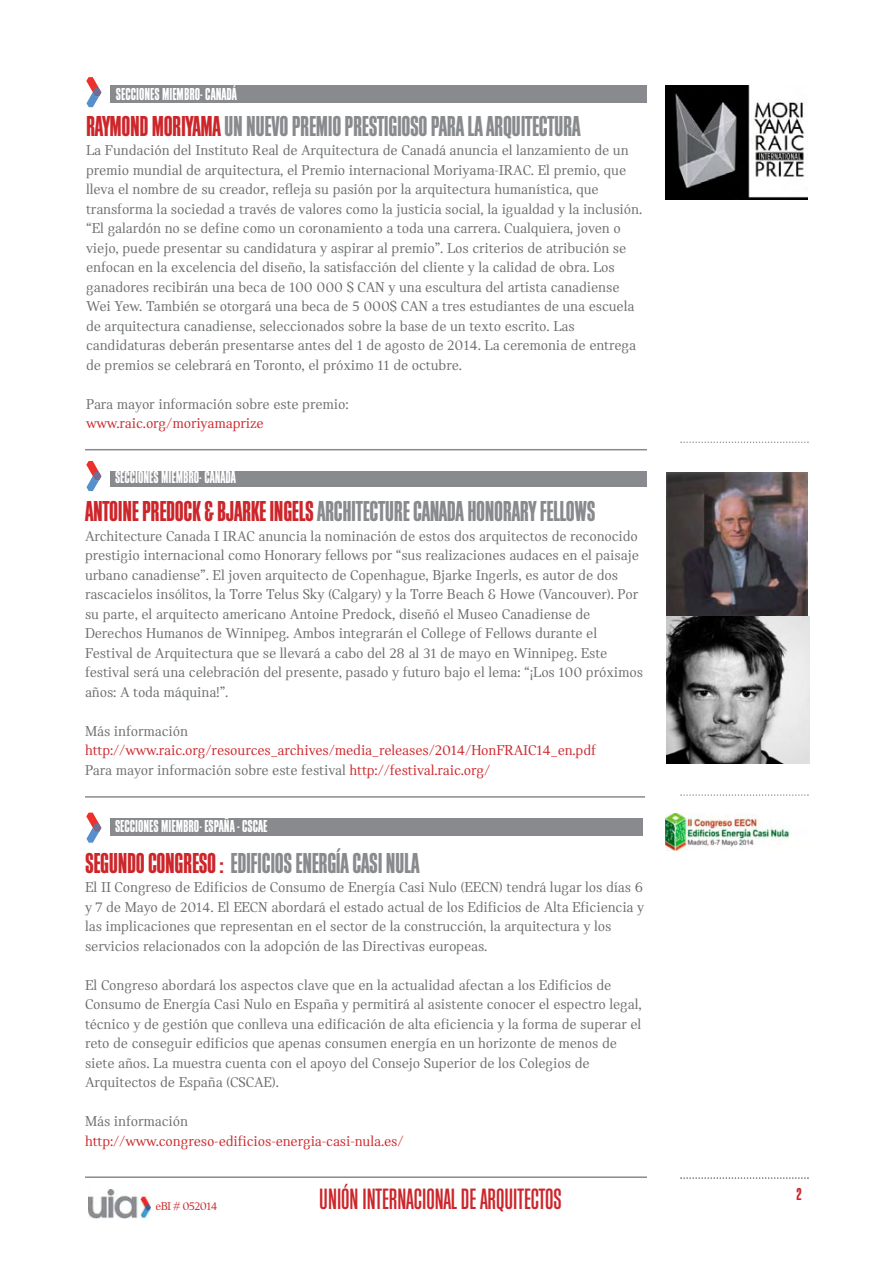
<style>
.page{position:relative;width:893px;height:1263px;background:#fff}
.page>*{position:absolute;margin:0;border:0;box-sizing:border-box;transform-origin:0 0}
.t1{font:30.6px "Block Gothic Medium Extra Cond";color:#cc262b}
.t2{font:30px "Block Gothic Bold Extra Cond";letter-spacing:-.01em;color:#888a8d}
.t3{font:18px "Block Gothic Bold Extra Cond";color:#fff}
.t4{font:18px "Block Gothic Bold Extra Cond";color:#cc262b}
.t5{font:15px/19.5px "Catalog";letter-spacing:-.01em;color:#6b6d6f}
.t6{font:15px/19.5px "Catalog";letter-spacing:-.01em;color:#cc262b}
.t7{font:12px "Catalog";letter-spacing:-.05em;color:#cc262b}
.s1{color:#cc262b}
.s2{color:#6b6d6f}
</style>
<div class="page">
<div style="left:111px;top:86px;width:536px;height:17px;background:#888a8d"></div>
<svg style="left:86px;top:77px;width:15px;height:30px"></svg>
<hr style="left:85px;top:449px;width:562px;height:1px;background:#888a8d">
<div style="left:111px;top:470px;width:536px;height:16px;background:#888a8d"></div>
<svg style="left:86px;top:461px;width:15px;height:30px"></svg>
<svg style="left:680px;top:441px;width:129px;height:2px"></svg>
<svg style="left:680px;top:794px;width:129px;height:2px"></svg>
<hr style="left:85px;top:1176px;width:562px;height:2px;background:#888a8d">
<svg style="left:680px;top:1177px;width:129px;height:2px"></svg>
<img style="left:88px;top:1189px;width:62px;height:29px">
<img style="left:665px;top:85px;width:143px;height:114px">
<svg style="left:86px;top:813px;width:15px;height:30px"></svg>
<div style="left:110px;top:818px;width:533px;height:17px;background:#888a8d"></div>
<hr style="left:85px;top:796px;width:560px;height:2px;background:#888a8d">
<img style="left:665px;top:813px;width:125px;height:37px">
<img style="left:667px;top:472px;width:141px;height:144px">
<img style="left:667px;top:616px;width:142px;height:148px">
<p class="t3" style="left:116px;top:88px;width:122px">SECCIONES MIEMBRO- CANADÁ</p>
<h2 class="t2" style="left:86px;top:116px;width:496px"><span class="s1">RAYMOND MORIYAMA</span> UN NUEVO PREMIO PRESTIGIOSO PARA LA ARQUITECTURA</h2>
<p class="t5" style="left:86px;top:142px;width:558px">La Fundación del Instituto Real de Arquitectura de Canadá anuncia el lanzamiento de un premio mundial de arquitectura, el Premio internacional Moriyama-IRAC. El premio, que lleva el nombre de su creador, refleja su pasión por la arquitectura humanística, que transforma la sociedad a través de valores como la justicia social, la igualdad y la inclusión. “El galardón no se define como un coronamiento a toda una carrera. Cualquiera, joven o viejo, puede presentar su candidatura y aspirar al premio”. Los criterios de atribución se enfocan en la excelencia del diseño, la satisfacción del cliente y la calidad de obra. Los ganadores recibirán una beca de 100 000 $ CAN y una escultura del artista canadiense Wei Yew. También se otorgará una beca de 5 000$ CAN a tres estudiantes de una escuela de arquitectura canadiense, seleccionados sobre la base de un texto escrito. Las candidaturas deberán presentarse antes del 1 de agosto de 2014. La ceremonia de entrega de premios se celebrará en Toronto, el próximo 11 de octubre.</p>
<p class="t5" style="left:86px;top:395px;width:264px">Para mayor información sobre este premio:</p>
<p class="t6" style="left:86px;top:415px;width:179px">www.raic.org/moriyamaprize</p>
<p class="t3" style="left:115px;top:471px;width:122px">SECCIONES MIEMBRO- CANADÁ</p>
<h2 class="t2" style="left:85px;top:501px;width:512px"><span class="s1">ANTOINE PREDOCK &amp; BJARKE INGELS</span> ARCHITECTURE CANADA HONORARY FELLOWS</h2>
<p class="t5" style="left:85px;top:527px;width:560px">Architecture Canada I IRAC anuncia la nominación de estos dos arquitectos de reconocido prestigio internacional como Honorary fellows por “sus realizaciones audaces en el paisaje urbano canadiense”. El joven arquitecto de Copenhague, Bjarke Ingerls, es autor de dos rascacielos insólitos, la Torre Telus Sky (Calgary) y la Torre Beach &amp; Howe (Vancouver). Por su parte, el arquitecto americano Antoine Predock, diseñó el Museo Canadiense de Derechos Humanos de Winnipeg. Ambos integrarán el College of Fellows durante el Festival de Arquitectura que se llevará a cabo del 28 al 31 de mayo en Winnipeg. Este festival será una celebración del presente, pasado y futuro bajo el lema: “¡Los 100 próximos años: A toda máquina!”.</p>
<p class="t5" style="left:85px;top:722px;width:104px">Más información</p>
<p class="t6" style="left:85px;top:742px;width:512px">http://www.raic.org/resources_archives/media_releases/2014/HonFRAIC14_en.pdf<br><span class="s2">Para mayor información sobre este festival</span> http://festival.raic.org/</p>
<p class="t3" style="left:115px;top:820px;width:154px">SECCIONES MIEMBRO- ESPAÑA - CSCAE</p>
<h2 class="t2" style="left:85px;top:852px;width:336px"><span class="s1">SEGUNDO CONGRESO :</span> EDIFICIOS ENERGÍA CASI NULA</h2>
<p class="t5" style="left:85px;top:879px;width:561px">El II Congreso de Edificios de Consumo de Energía Casi Nulo (EECN) tendrá lugar los días 6 y 7 de Mayo de 2014. El EECN abordará el estado actual de los Edificios de Alta Eficiencia y las implicaciones que representan en el sector de la construcción, la arquitectura y los servicios relacionados con la adopción de las Directivas europeas.</p>
<p class="t5" style="left:85px;top:976px;width:558px">El Congreso abordará los aspectos clave que en la actualidad afectan a los Edificios de Consumo de Energía Casi Nulo en España y permitirá al asistente conocer el espectro legal, técnico y de gestión que conlleva una edificación de alta eficiencia y la forma de superar el reto de conseguir edificios que apenas consumen energía en un horizonte de menos de siete años. La muestra cuenta con el apoyo del Consejo Superior de los Colegios de Arquitectos de España (CSCAE).</p>
<p class="t5" style="left:85px;top:1113px;width:104px">Más información</p>
<p class="t6" style="left:85px;top:1132px;width:320px">http://www.congreso-edificios-energia-casi-nula.es/</p>
<p class="t7" style="left:156px;top:1201px;width:64px">eBI # 052014</p>
<h1 class="t1" style="left:319px;top:1188px;width:244px">UNIÓN INTERNACIONAL DE ARQUITECTOS</h1>
<p class="t4" style="left:796px;top:1188px;width:7px">2</p>
</div>
